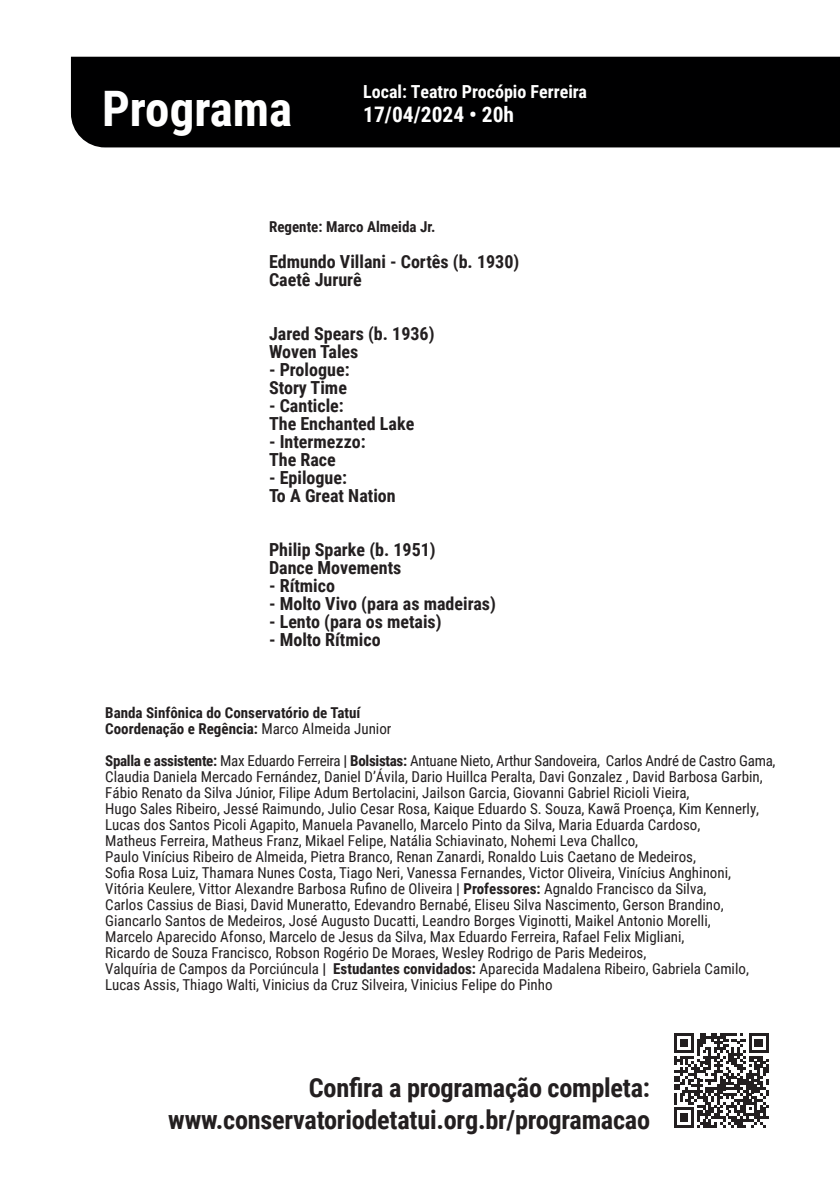
<style>
.page{position:relative;width:840px;height:1191px;background:#fff}
.page>*{position:absolute;margin:0;border:0;box-sizing:border-box;transform-origin:0 0}
.t1{font:700 49px "Roboto Condensed";color:#fff}
.Texto{font:700 26.2px "Roboto Condensed";letter-spacing:-.01em;color:#231f20}
.titulo_programa{font:700 21.4px "Roboto Condensed";color:#fff}
.titulo_programa-2{font:700 18px "Roboto Condensed";color:#231f20}
.titulo_programa-3{font:700 18px "Roboto Condensed";color:#fff}
.Texto-2{font:15px/16px "Roboto Condensed";color:#231f20}
.Texto-3{font:700 15px "Roboto Condensed";color:#231f20}
.titulo_programa-4{font:700 15px "Roboto Condensed";color:#231f20}
.s1{font-weight:400}
.s2{font-weight:700}
</style>
<div class="page">
<svg style="left:674px;top:1033px;width:94px;height:94px"></svg>
<div style="left:71px;top:57px;width:768px;height:90px;background:#000001"></div>
<p class="t1" style="left:102px;top:74px;width:192px">Programa</p>
<p class="titulo_programa-3" style="left:363px;top:79px;width:225px">Local: Teatro Procópio Ferreira</p>
<p class="titulo_programa" style="left:363px;top:99px;width:152px">17/04/2024 • 20h</p>
<p class="titulo_programa-4" style="left:269px;top:216px;width:168px">Regente: Marco Almeida Jr.</p>
<p class="titulo_programa-2" style="left:269px;top:249px;width:252px">Edmundo Villani - Cortês (b. 1930)</p>
<p class="titulo_programa-2" style="left:269px;top:267px;width:94px">Caetê Jururê</p>
<p class="titulo_programa-2" style="left:269px;top:321px;width:167px">Jared Spears (b. 1936)</p>
<p class="titulo_programa-2" style="left:269px;top:339px;width:91px">Woven Tales</p>
<p class="titulo_programa-2" style="left:269px;top:357px;width:82px">- Prologue:</p>
<p class="titulo_programa-2" style="left:269px;top:375px;width:79px">Story Time</p>
<p class="titulo_programa-2" style="left:269px;top:393px;width:76px">- Canticle:</p>
<p class="titulo_programa-2" style="left:269px;top:411px;width:147px">The Enchanted Lake</p>
<p class="titulo_programa-2" style="left:269px;top:429px;width:98px">- Intermezzo:</p>
<p class="titulo_programa-2" style="left:269px;top:447px;width:68px">The Race</p>
<p class="titulo_programa-2" style="left:269px;top:465px;width:79px">- Epilogue:</p>
<p class="titulo_programa-2" style="left:269px;top:483px;width:128px">To A Great Nation</p>
<p class="titulo_programa-2" style="left:269px;top:537px;width:168px">Philip Sparke (b. 1951)</p>
<p class="titulo_programa-2" style="left:269px;top:555px;width:134px">Dance Movements</p>
<p class="titulo_programa-2" style="left:269px;top:573px;width:68px">- Rítmico</p>
<p class="titulo_programa-2" style="left:269px;top:591px;width:228px">- Molto Vivo (para as madeiras)</p>
<p class="titulo_programa-2" style="left:269px;top:609px;width:174px">- Lento (para os metais)</p>
<p class="titulo_programa-2" style="left:269px;top:627px;width:113px">- Molto Rítmico</p>
<p class="Texto-3" style="left:105px;top:702px;width:256px">Banda Sinfônica do Conservatório de Tatuí</p>
<p class="Texto-3" style="left:105px;top:718px;width:287px">Coordenação e Regência: <span class="s1">Marco Almeida Junior</span></p>
<p class="Texto-2" style="left:105px;top:752px;width:671px"><span class="s2">Spalla e assistente:</span> Max Eduardo Ferreira <span class="s2">| Bolsistas:</span> Antuane Nieto, Arthur Sandoveira, Carlos André de Castro Gama,<br>Claudia Daniela Mercado Fernández, Daniel D’Ávila, Dario Huillca Peralta, Davi Gonzalez , David Barbosa Garbin,<br>Fábio Renato da Silva Júnior, Filipe Adum Bertolacini, Jailson Garcia, Giovanni Gabriel Ricioli Vieira,</p>
<p class="Texto-2" style="left:105px;top:800px;width:655px">Hugo Sales Ribeiro, Jessé Raimundo, Julio Cesar Rosa, Kaique Eduardo S. Souza, Kawã Proença, Kim Kennerly,<br>Lucas dos Santos Picoli Agapito, Manuela Pavanello, Marcelo Pinto da Silva, Maria Eduarda Cardoso,</p>
<p class="Texto-2" style="left:105px;top:832px;width:534px">Matheus Ferreira, Matheus Franz, Mikael Felipe, Natália Schiavinato, Nohemi Leva Challco,</p>
<p class="Texto-2" style="left:105px;top:848px;width:592px">Paulo Vinícius Ribeiro de Almeida, Pietra Branco, Renan Zanardi, Ronaldo Luis Caetano de Medeiros,</p>
<p class="Texto-2" style="left:105px;top:864px;width:627px">Sofia Rosa Luiz, Thamara Nunes Costa, Tiago Neri, Vanessa Fernandes, Victor Oliveira, Vinícius Anghinoni,</p>
<p class="Texto-2" style="left:105px;top:880px;width:602px">Vitória Keulere, Vittor Alexandre Barbosa Rufino de Oliveira <span class="s2">| Professores:</span> Agnaldo Francisco da Silva,</p>
<p class="Texto-2" style="left:105px;top:896px;width:619px">Carlos Cassius de Biasi, David Muneratto, Edevandro Bernabé, Eliseu Silva Nascimento, Gerson Brandino,</p>
<p class="Texto-2" style="left:105px;top:912px;width:606px">Giancarlo Santos de Medeiros, José Augusto Ducatti, Leandro Borges Viginotti, Maikel Antonio Morelli,</p>
<p class="Texto-2" style="left:105px;top:928px;width:580px">Marcelo Aparecido Afonso, Marcelo de Jesus da Silva, Max Eduardo Ferreira, Rafael Felix Migliani,</p>
<p class="Texto-2" style="left:105px;top:944px;width:542px">Ricardo de Souza Francisco, Robson Rogério De Moraes, Wesley Rodrigo de Paris Medeiros,</p>
<p class="Texto-2" style="left:105px;top:960px;width:644px">Valquíria de Campos da Porciúncula <span class="s2">| Estudantes convidados:</span> Aparecida Madalena Ribeiro, Gabriela Camilo,<br>Lucas Assis, Thiago Walti, Vinicius da Cruz Silveira, Vinicius Felipe do Pinho</p>
<p class="Texto" style="left:309px;top:1069px;width:342px">Confira a programação completa:</p>
<p class="Texto" style="left:168px;top:1101px;width:483px">www.conservatoriodetatui.org.br/programacao</p>
</div>
